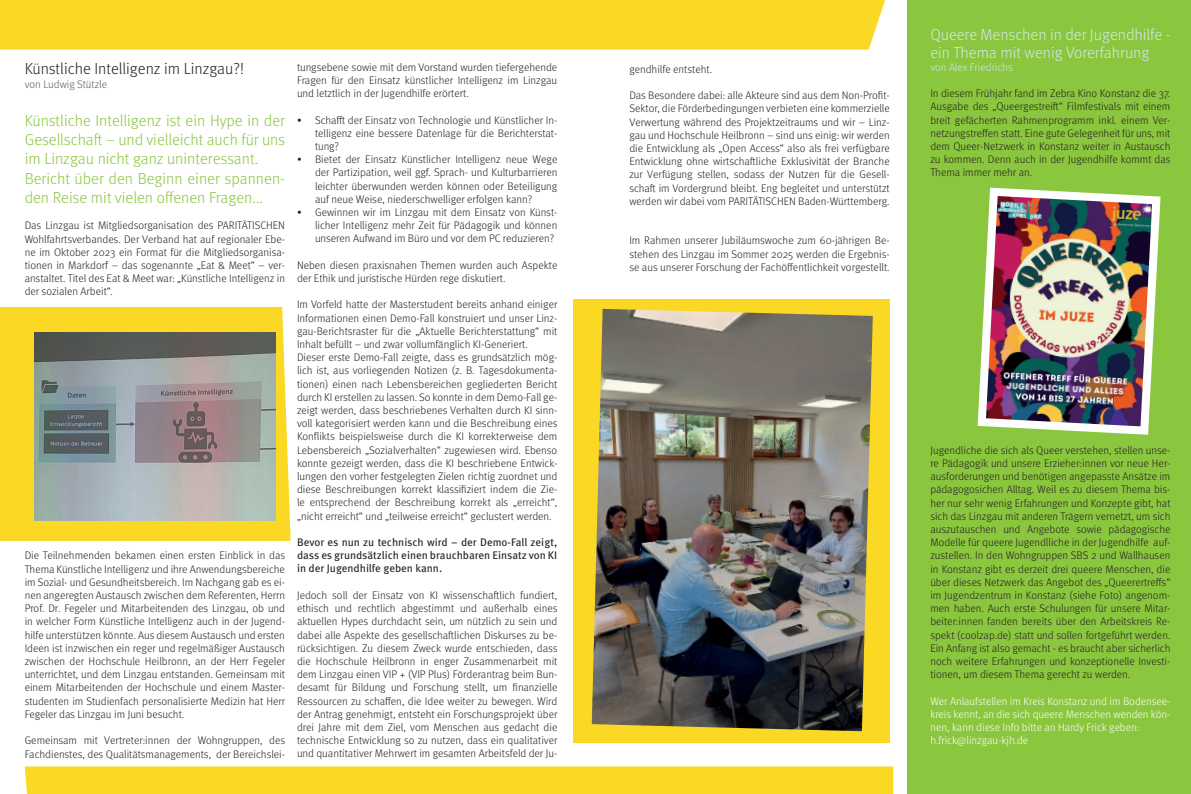
<style>
.page{position:relative;width:1191px;height:794px;background:#fff}
.page>*{position:absolute;margin:0;border:0;box-sizing:border-box;transform-origin:0 0}
.t1{font:300 16px/19.2px "Meta Pro";color:#8bc63f}
.t2{font:300 16px/18px "Meta Pro";color:#d2e9e5}
.t3{font:300 16px "Meta Pro";color:#231f20}
.t4{font:300 11px/13.2px "Meta Pro";color:#231f20;text-align:justify}
.t5{font:300 11px/13.2px "Meta Pro";color:#fff}
.t6{font:11px/13.2px "Meta Pro";color:#231f20;text-align:justify}
.t7{font:300 11px "Meta Pro";color:#d2e9e5}
.t8{font:300 11px "Meta Pro";color:#536065}
</style>
<div class="page">
<div style="left:907px;top:0;width:284px;height:794px;background:#8bc63f"></div>
<img style="left:977px;top:187px;width:184px;height:248px">
<div style="left:573px;top:300px;width:316px;height:443px;background:#fbd823"></div>
<div style="left:0;top:307px;width:291px;height:234px;background:#fbd823"></div>
<div style="left:0;top:0;width:885px;height:50px;background:#fbd823"></div>
<div style="left:25px;top:766px;width:868px;height:28px;background:#fbd823"></div>
<img style="left:34px;top:332px;width:241px;height:189px">
<img style="left:592px;top:309px;width:280px;height:422px">
<h1 class="t3" style="left:25px;top:57px;width:221px">Künstliche Intelligenz im Linzgau?!</h1>
<p class="t8" style="left:25px;top:76px;width:84px">von Ludwig Stützle</p>
<h1 class="t1" style="left:25px;top:110px;width:262px">Künstliche Intelligenz ist ein Hype in der Gesellschaft – und vielleicht auch für uns im Linzgau nicht ganz uninteressant.<br>Bericht über den Beginn einer spannen&shy;den Reise mit vielen offenen Fragen...</h1>
<p class="t4" style="left:25px;top:218px;width:262px">Das Linzgau ist Mitgliedsorganisation des PARITÄTISCHEN Wohlfahrtsverbandes. Der Verband hat auf regionaler Ebe&shy;ne im Oktober 2023 ein Format für die Mitgliedsorganisa&shy;tionen in Markdorf – das sogenannte „Eat &amp; Meet“ – ver&shy;anstaltet. Titel des Eat &amp; Meet war: „Künstliche Intelligenz in der sozialen Arbeit“.</p>
<p class="t4" style="left:25px;top:548px;width:262px">Die Teilnehmenden bekamen einen ersten Einblick in das Thema Künstliche Intelligenz und ihre Anwendungsbereiche im Sozial- und Gesundheitsbereich. Im Nachgang gab es ei&shy;nen angeregten Austausch zwischen dem Referenten, Herrn Prof. Dr. Fegeler und Mitarbeitenden des Linzgau, ob und in welcher Form Künstliche Intelligenz auch in der Jugend&shy;hilfe unterstützen könnte. Aus diesem Austausch und ersten Ideen ist inzwischen ein reger und regelmäßiger Austausch zwischen der Hochschule Heilbronn, an der Herr Fegeler unterrichtet, und dem Linzgau entstanden. Gemeinsam mit einem Mitarbeitenden der Hochschule und einem Master&shy;studenten im Studienfach personalisierte Medizin hat Herr Fegeler das Linzgau im Juni besucht.</p>
<p class="t4" style="left:25px;top:733px;width:262px">Gemeinsam mit Vertreter:innen der Wohngruppen, des<br>Fachdienstes, des Qualitätsmanagements, der Bereichslei-</p>
<p class="t4" style="left:297px;top:60px;width:262px">tungsebene sowie mit dem Vorstand wurden tiefergehende Fragen für den Einsatz künstlicher Intelligenz im Linzgau und letztlich in der Jugendhilfe erörtert.</p>
<p class="t4" style="left:315px;top:113px;width:244px;text-indent:-18px">• Schafft der Einsatz von Technologie und Künstlicher In&shy;telligenz eine bessere Datenlage für die Berichterstat&shy;tung?</p>
<p class="t4" style="left:315px;top:152px;width:244px;text-indent:-18px">• Bietet der Einsatz Künstlicher Intelligenz neue Wege der Partizipation, weil ggf. Sprach- und Kulturbarrieren leichter überwunden werden können oder Beteiligung auf neue Weise, niederschwelliger erfolgen kann?</p>
<p class="t4" style="left:315px;top:205px;width:244px;text-indent:-18px">• Gewinnen wir im Linzgau mit dem Einsatz von Künst&shy;licher Intelligenz mehr Zeit für Pädagogik und können unseren Aufwand im Büro und vor dem PC reduzieren?</p>
<p class="t4" style="left:297px;top:258px;width:262px">Neben diesen praxisnahen Themen wurden auch Aspekte der Ethik und juristische Hürden rege diskutiert.</p>
<p class="t4" style="left:297px;top:297px;width:262px;text-align:left">Im Vorfeld hatte der Masterstudent bereits anhand einiger Informationen einen Demo-Fall konstruiert und unser Linz&shy;gau-Berichtsraster für die „Aktuelle Berichterstattung“ mit Inhalt befüllt – und zwar vollumfänglich KI-Generiert.<br>Dieser erste Demo-Fall zeigte, dass es grundsätzlich mög&shy;lich ist, aus vorliegenden Notizen (z. B. Tagesdokumenta&shy;tionen) einen nach Lebensbereichen gegliederten Bericht durch KI erstellen zu lassen. So konnte in dem Demo-Fall ge&shy;zeigt werden, dass beschriebenes Verhalten durch KI sinn&shy;voll kategorisiert werden kann und die Beschreibung eines Konflikts beispielsweise durch die KI korrekterweise dem Lebensbereich „Sozialverhalten“ zugewiesen wird. Ebenso konnte gezeigt werden, dass die KI beschriebene Entwick&shy;lungen den vorher festgelegten Zielen richtig zuordnet und diese Beschreibungen korrekt klassifiziert indem die Zie&shy;le entsprechend der Beschreibung korrekt als „erreicht“, „nicht erreicht“ und „teilweise erreicht“ geclustert werden.</p>
<p class="t6" style="left:297px;top:535px;width:262px">Bevor es nun zu technisch wird – der Demo-Fall zeigt, dass es grundsätzlich einen brauchbaren Einsatz von KI in der Jugendhilfe geben kann.</p>
<p class="t4" style="left:297px;top:588px;width:262px">Jedoch soll der Einsatz von KI wissenschaftlich fundiert, ethisch und rechtlich abgestimmt und außerhalb eines aktuellen Hypes durchdacht sein, um nützlich zu sein und dabei alle Aspekte des gesellschaftlichen Diskurses zu be&shy;rücksichtigen. Zu diesem Zweck wurde entschieden, dass die Hochschule Heilbronn in enger Zusammenarbeit mit dem Linzgau einen VIP + (VIP Plus) Förderantrag beim Bun&shy;desamt für Bildung und Forschung stellt, um finanzielle Ressourcen zu schaffen, die Idee weiter zu bewegen. Wird der Antrag genehmigt, entsteht ein Forschungsprojekt über drei Jahre mit dem Ziel, vom Menschen aus gedacht die technische Entwicklung so zu nutzen, dass ein qualitativer und quantitativer Mehrwert im gesamten Arbeitsfeld der Ju-</p>
<p class="t4" style="left:629px;top:62px;width:84px">gendhilfe entsteht.</p>
<p class="t4" style="left:629px;top:88px;width:262px">Das Besondere dabei: alle Akteure sind aus dem Non-Profit-Sektor, die Förderbedingungen verbieten eine kommerzielle Verwertung während des Projektzeitraums und wir – Linz&shy;gau und Hochschule Heilbronn – sind uns einig: wir werden die Entwicklung als „Open Access“ also als frei verfügbare Entwicklung ohne wirtschaftliche Exklusivität der Branche zur Verfügung stellen, sodass der Nutzen für die Gesell&shy;schaft im Vordergrund bleibt. Eng begleitet und unterstützt werden wir dabei vom PARITÄTISCHEN Baden-Württemberg.</p>
<p class="t4" style="left:629px;top:233px;width:262px">Im Rahmen unserer Jubiläumswoche zum 60-jährigen Be&shy;stehen des Linzgau im Sommer 2025 werden die Ergebnis&shy;se aus unserer Forschung der Fachöffentlichkeit vorgestellt.</p>
<h1 class="t2" style="left:930px;top:24px;width:241px">Queere Menschen in der Jugendhilfe - ein Thema mit wenig Vorerfahrung</h1>
<p class="t7" style="left:930px;top:59px;width:84px">von Alex Friedrichs</p>
<p class="t4" style="left:930px;top:86px;width:242px">In diesem Frühjahr fand im Zebra Kino Konstanz die 37.<br>Ausgabe des „Queergestreift“ Filmfestivals mit einem breit gefächerten Rahmenprogramm inkl. einem Ver&shy;netzungstreffen statt. Eine gute Gelegenheit für uns, mit dem Queer-Netzwerk in Konstanz weiter in Austausch zu kommen. Denn auch in der Jugendhilfe kommt das Thema immer mehr an.</p>
<p class="t4" style="left:930px;top:443px;width:242px">Jugendliche die sich als Queer verstehen, stellen unse&shy;re Pädagogik und unsere Erzieher:innen vor neue Her&shy;ausforderungen und benötigen angepasste Ansätze im pädagogosichen Alltag. Weil es zu diesem Thema bis&shy;her nur sehr wenig Erfahrungen und Konzepte gibt, hat sich das Linzgau mit anderen Trägern vernetzt, um sich auszutauschen und Angebote sowie pädagogische Modelle für queere Jugendlliche in der Jugendhilfe auf&shy;zustellen. In den Wohngruppen SBS 2 und Wallhausen in Konstanz gibt es derzeit drei queere Menschen, die über dieses Netzwerk das Angebot des „Queerertreffs“ im Jugendzentrum in Konstanz (siehe Foto) angenom&shy;men haben. Auch erste Schulungen für unsere Mitar&shy;beiter:innen fanden bereits über den Arbeitskreis Re&shy;spekt (coolzap.de) statt und sollen fortgeführt werden.<br>Ein Anfang ist also gemacht - es braucht aber sicherlich noch weitere Erfahrungen und konzeptionelle Investi&shy;tionen, um diesem Thema gerecht zu werden.</p>
<p class="t5" style="left:930px;top:693px;width:242px">Wer Anlaufstellen im Kreis Konstanz und im Bodensee&shy;kreis kennt, an die sich queere Menschen wenden kön&shy;nen, kann diese Info bitte an Hardy Frick geben: h.frick@linzgau-kjh.de</p>
</div>
